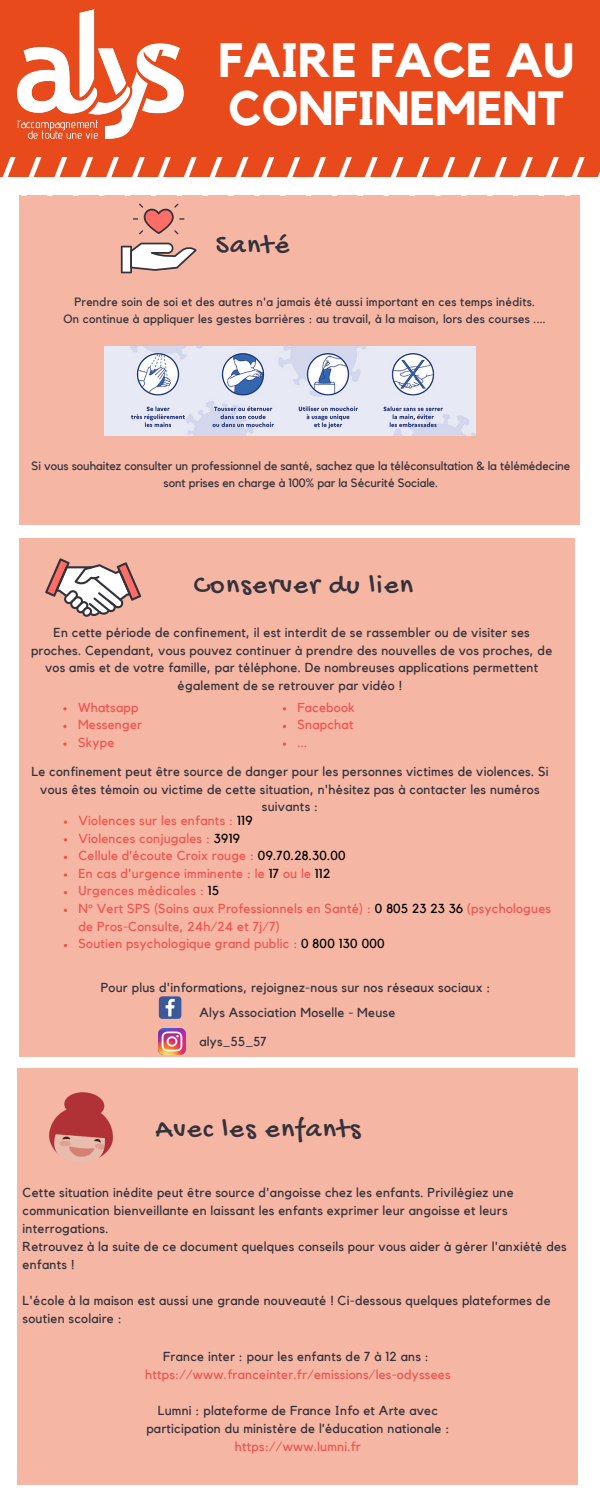
<style>
.page{position:relative;width:600px;height:1500px;background:#fff}
.page>*{position:absolute;margin:0;border:0;box-sizing:border-box;transform-origin:0 0}
.t1{font:700 48px/48px "Kollektif";color:#fff}
.t2{font:28px "Gochi Hand";letter-spacing:.05em;color:#34313a}
.t3{font:13px/18px "Kollektif";letter-spacing:.02em;color:#34313a;text-align:center}
.t4{font:13px/17.6px "Kollektif";letter-spacing:.02em;color:#f2544e}
.t5{font:12px/16.5px "Kollektif";letter-spacing:.02em;color:#34313a;text-align:center}
.t6{font:12px/16.5px "Kollektif";color:#34313a;text-align:center}
.s1{color:#000}
</style>
<div class="page">
<div style="left:0;top:0;width:600px;height:176px;background:#e84a1c"></div>
<div style="left:19px;top:538px;width:556px;height:519px;background:#f5b6a4"></div>
<div style="left:19px;top:196px;width:561px;height:329px;background:#f5b6a4"></div>
<svg style="left:0;top:158px;width:600px;height:19px"></svg>
<svg style="left:121px;top:243px;width:76px;height:30px"></svg>
<svg style="left:133px;top:204px;width:52px;height:30px"></svg>
<div style="left:17px;top:1069px;width:561px;height:416px;background:#f5b6a4"></div>
<svg style="left:45px;top:558px;width:96px;height:59px"></svg>
<img style="left:49px;top:1092px;width:64px;height:71px">
<img style="left:17px;top:10px;width:167px;height:129px">
<img style="left:105px;top:346px;width:370px;height:90px">
<svg style="left:64px;top:873px;width:3px;height:4px"></svg>
<svg style="left:159px;top:996px;width:22px;height:23px"></svg>
<img style="left:159px;top:1028px;width:26px;height:26px">
<svg style="left:63px;top:707px;width:4px;height:4px"></svg>
<svg style="left:63px;top:725px;width:4px;height:3px"></svg>
<svg style="left:63px;top:742px;width:4px;height:4px"></svg>
<svg style="left:283px;top:707px;width:3px;height:4px"></svg>
<svg style="left:283px;top:742px;width:3px;height:4px"></svg>
<h1 class="t1" style="left:219px;top:38px;width:357px">FAIRE FACE AU<br>CONFINEMENT</h1>
<h2 class="t2" style="left:216px;top:231px;width:75px">Santé</h2>
<p class="t5" style="left:64px;top:294px;width:484px">Prendre soin de soi et des autres n'a jamais été aussi important en ces temps inédits.<br>On continue à appliquer les gestes barrières : au travail, à la maison, lors des courses ....</p>
<p class="t6" style="left:32px;top:458px;width:540px">Si vous souhaitez consulter un professionnel de santé, sachez que la téléconsultation &amp; la télémédecine sont prises en charge à 100% par la Sécurité Sociale.</p>
<h2 class="t2" style="left:194px;top:571px;width:221px">Conserver du lien</h2>
<p class="t3" style="left:31px;top:624px;width:523px;line-height:17.6px">En cette période de confinement, il est interdit de se rassembler ou de visiter ses proches. Cependant, vous pouvez continuer à prendre des nouvelles de vos proches, de vos amis et de votre famille, par téléphone. De nombreuses applications permettent également de se retrouver par vidéo !</p>
<p class="t4" style="left:78px;top:699px;width:66px">Whatsapp<br>Messenger<br>Skype</p>
<p class="t4" style="left:297px;top:699px;width:59px;text-align:justify">Facebook Snapchat ...</p>
<p class="t3" style="left:31px;top:763px;width:519px;line-height:17.6px">Le confinement peut être source de danger pour les personnes victimes de violences. Si vous êtes témoin ou victime de cette situation, n'hésitez pas à contacter les numéros suivants :</p>
<p class="t4" style="left:78px;top:812px;width:474px">Violences sur les enfants : <span class="s1">119<br></span>Violences conjugales : <span class="s1">3919<br></span>Cellule d’écoute Croix rouge : <span class="s1">09.70.28.30.00<br></span>En cas d'urgence imminente : le <span class="s1">17</span> ou le <span class="s1">112<br></span>Urgences médicales : <span class="s1">15<br></span>N° Vert SPS (Soins aux Professionnels en Santé) : <span class="s1">0 805 23 23 36</span> (psychologues de Pros-Consulte, 24h/24 et 7j/7)<br>Soutien psychologique grand public : <span class="s1">0 800 130 000</span></p>
<p class="t3" style="left:101px;top:975px;width:391px;line-height:25.3px">Pour plus d'informations, rejoignez-nous sur nos réseaux sociaux :<br>Alys Association Moselle - Meuse</p>
<p class="t3" style="left:199px;top:1033px;width:69px">alys_55_57</p>
<h2 class="t2" style="left:156px;top:1114px;width:206px">Avec les enfants</h2>
<p class="t3" style="left:23px;top:1184px;width:546px;text-align:left">Cette situation inédite peut être source d'angoisse chez les enfants. Privilégiez une communication bienveillante en laissant les enfants exprimer leur angoisse et leurs interrogations.<br>Retrouvez à la suite de ce document quelques conseils pour vous aider à gérer l'anxiété des enfants !</p>
<p class="t3" style="left:23px;top:1292px;width:529px;text-align:left">L'école à la maison est aussi une grande nouveauté ! Ci-dessous quelques plateformes de soutien scolaire :</p>
<p class="t3" style="left:163px;top:1348px;width:267px">France inter : pour les enfants de 7 à 12 ans :</p>
<p class="t4" style="left:145px;top:1366px;width:307px">https://www.franceinter.fr/emissions/les-odyssees</p>
<p class="t3" style="left:146px;top:1402px;width:305px">Lumni : plateforme de France Info et Arte avec participation du ministère de l’éducation nationale :</p>
<p class="t4" style="left:235px;top:1438px;width:128px">https://www.lumni.fr</p>
</div>
